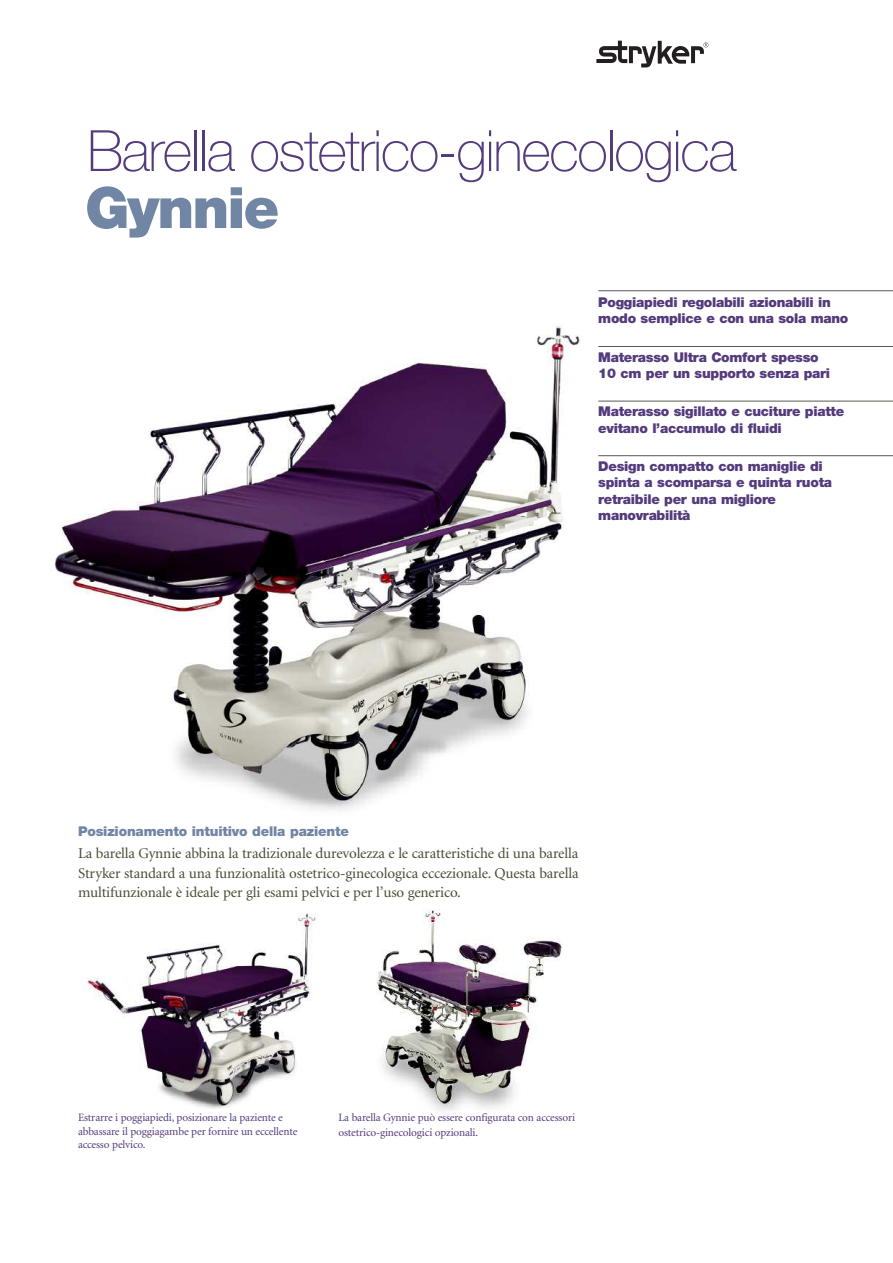
<style>
.page{position:relative;width:893px;height:1263px;background:#fff}
.page>*{position:absolute;margin:0;border:0;box-sizing:border-box;transform-origin:0 0}
.t1{font:100 57px "Helvetica Neue";letter-spacing:-.03em;color:#543b7c}
.t2{font:900 57px "Helvetica Neue";letter-spacing:-.035em;color:#7186a5}
.t3{font:15px/19.5px "Minion";letter-spacing:-.01em;color:#4c4a35;text-align:justify}
.t4{font:900 13.5px/16.5px "Helvetica Neue";letter-spacing:-.02em;color:#543b7c}
.t5{font:900 13.5px "Helvetica Neue";letter-spacing:-.015em;color:#7186a5}
.t6{font:11.25px/13.5px "Minion";letter-spacing:-.015em;color:#543b7c}
</style>
<div class="page">
<img style="left:52px;top:323px;width:551px;height:488px">
<hr style="left:598px;top:290px;width:295px;height:1px;background:#5d5851">
<hr style="left:598px;top:346px;width:295px;height:1px;background:#5d5851">
<hr style="left:598px;top:401px;width:295px;height:1px;background:#5d5851">
<hr style="left:598px;top:455px;width:295px;height:1px;background:#5d5851">
<svg style="left:596px;top:41px;width:112px;height:27px"></svg>
<img style="left:82px;top:913px;width:234px;height:195px">
<img style="left:376px;top:910px;width:186px;height:201px">
<h1 class="t1" style="left:87px;top:130px;width:651px">Barella ostetrico-ginecologica</h1>
<h1 class="t2" style="left:85px;top:187px;width:196px">Gynnie</h1>
<p class="t4" style="left:598px;top:295px;width:252px">Poggiapiedi regolabili azionabili in modo semplice e con una sola mano</p>
<p class="t4" style="left:598px;top:350px;width:233px">Materasso Ultra Comfort spesso<br>10 cm per un supporto senza pari</p>
<p class="t4" style="left:598px;top:404px;width:248px">Materasso sigillato e cuciture piatte evitano l’accumulo di fluidi</p>
<p class="t4" style="left:598px;top:459px;width:235px">Design compatto con maniglie di spinta a scomparsa e quinta ruota retraibile per una migliore manovrabilità</p>
<p class="t5" style="left:78px;top:826px;width:272px">Posizionamento intuitivo della paziente</p>
<p class="t3" style="left:78px;top:845px;width:502px">La barella Gynnie abbina la tradizionale durevolezza e le caratteristiche di una barella Stryker standard a una funzionalità ostetrico-ginecologica eccezionale. Questa barella multifunzionale è ideale per gli esami pelvici e per l’uso generico.</p>
<p class="t6" style="left:78px;top:1112px;width:221px">Estrarre i poggiapiedi, posizionare la paziente e abbassare il poggiagambe per fornire un eccellente accesso pelvico.</p>
<p class="t6" style="left:338px;top:1111px;width:238px;line-height:14.2px">La barella Gynnie può essere configurata con accessori ostetrico-ginecologici opzionali.</p>
</div>
